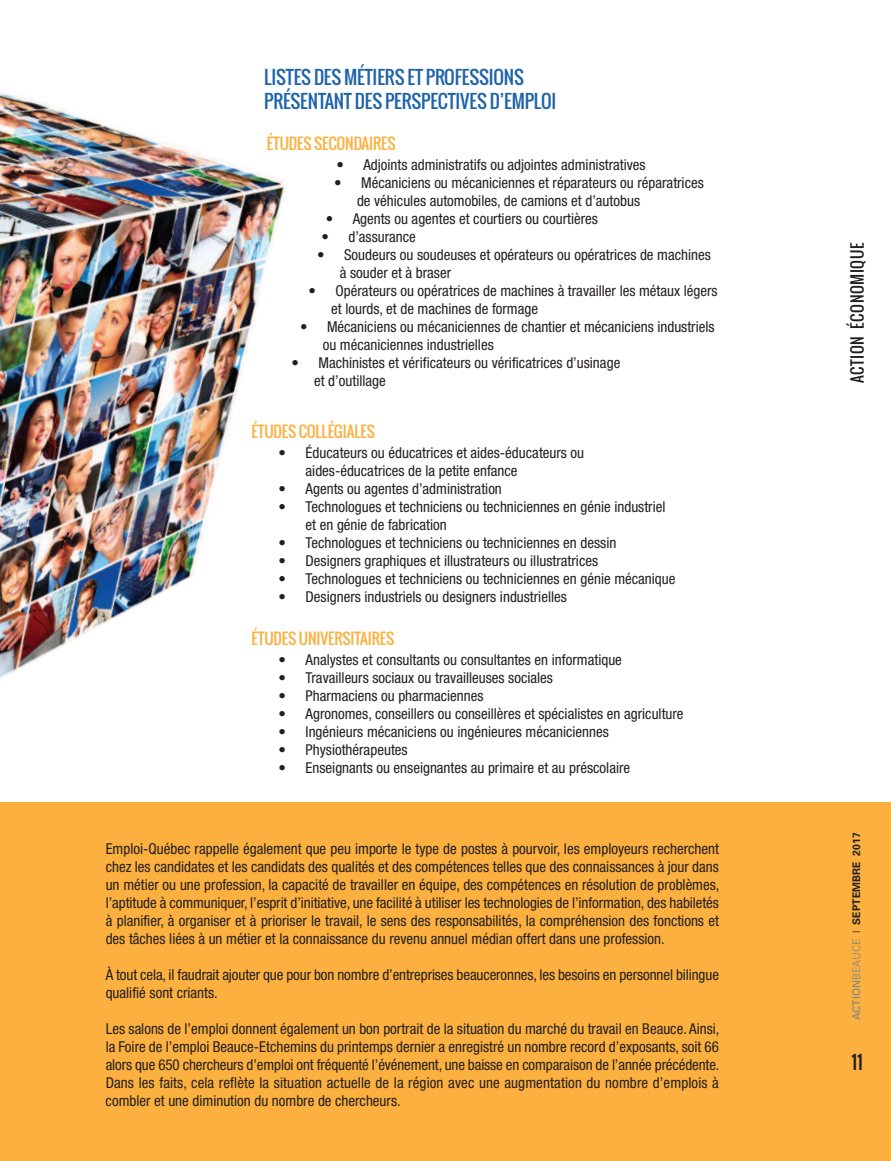
<style>
.page{position:relative;width:891px;height:1161px;background:#fff}
.page>*{position:absolute;margin:0;border:0;box-sizing:border-box;transform-origin:0 0}
.t1{font:18px/24px "Oswald";letter-spacing:-.015em;color:#1e63a9}
.t2{font:18px "Oswald";color:#231f20}
.t3{font:condensed 15px/18px "Helvetica Neue";color:#231f20}
.t4{font:15px "Oswald";letter-spacing:-.01em;color:#fbb03f}
.t5{font:15px "Oswald";letter-spacing:.035em;color:#231f20}
.t6{font:700 10.5px "Univers";color:#231f20}
.s1{font-weight:400;color:#808285}
.s2{font-weight:300;color:#808285}
.s3{font-weight:300}
</style>
<div class="page">
<div style="left:0;top:802px;width:891px;height:359px;background:#fbb03f"></div>
<img style="left:0;top:92px;width:285px;height:586px">
<p class="t1" style="left:264px;top:66px;width:294px">LISTES DES MÉTIERS ET PROFESSIONS<br>PRÉSENTANT DES PERSPECTIVES D’EMPLOI</p>
<p class="t4" style="left:267px;top:137px;width:130px">ÉTUDES SECONDAIRES</p>
<p class="t3" style="left:336px;top:157px;width:311px">• Adjoints administratifs ou adjointes administratives</p>
<p class="t3" style="left:357px;top:175px;width:348px;text-indent:-23px">• Mécaniciens ou mécaniciennes et réparateurs ou réparatrices de véhicules automobiles, de camions et d’autobus</p>
<p class="t3" style="left:326px;top:211px;width:274px">• Agents ou agentes et courtiers ou courtières</p>
<p class="t3" style="left:321px;top:229px;width:96px">• d’assurance</p>
<p class="t3" style="left:340px;top:247px;width:372px;text-indent:-23px">• Soudeurs ou soudeuses et opérateurs ou opératrices de machines à souder et à braser</p>
<p class="t3" style="left:331px;top:283px;width:388px;text-indent:-23px">• Opérateurs ou opératrices de machines à travailler les métaux légers et lourds, et de machines de formage</p>
<p class="t3" style="left:323px;top:319px;width:393px;text-indent:-23px">• Mécaniciens ou mécaniciennes de chantier et mécaniciens industriels ou mécaniciennes industrielles</p>
<p class="t3" style="left:314px;top:355px;width:308px;text-indent:-23px">• Machinistes et vérificateurs ou vérificatrices d’usinage et d’outillage</p>
<p class="t4" style="left:252px;top:424px;width:125px">ÉTUDES COLLÉGIALES</p>
<p class="t3" style="left:306px;top:445px;width:280px;text-indent:-27px">• Éducateurs ou éducatrices et aides-éducateurs ou aides-éducatrices de la petite enfance</p>
<p class="t3" style="left:279px;top:481px;width:225px">• Agents ou agentes d’administration</p>
<p class="t3" style="left:306px;top:499px;width:361px;text-indent:-27px">• Technologues et techniciens ou techniciennes en génie industriel et en génie de fabrication</p>
<p class="t3" style="left:279px;top:535px;width:339px">• Technologues et techniciens ou techniciennes en dessin</p>
<p class="t3" style="left:279px;top:553px;width:321px">• Designers graphiques et illustrateurs ou illustratrices</p>
<p class="t3" style="left:279px;top:571px;width:398px">• Technologues et techniciens ou techniciennes en génie mécanique</p>
<p class="t3" style="left:279px;top:589px;width:290px">• Designers industriels ou designers industrielles</p>
<p class="t4" style="left:252px;top:631px;width:144px">ÉTUDES UNIVERSITAIRES</p>
<p class="t3" style="left:279px;top:652px;width:345px">• Analystes et consultants ou consultantes en informatique</p>
<p class="t3" style="left:279px;top:670px;width:276px">• Travailleurs sociaux ou travailleuses sociales</p>
<p class="t3" style="left:279px;top:688px;width:206px">• Pharmaciens ou pharmaciennes</p>
<p class="t3" style="left:279px;top:706px;width:406px">• Agronomes, conseillers ou conseillères et spécialistes en agriculture</p>
<p class="t3" style="left:279px;top:724px;width:332px">• Ingénieurs mécaniciens ou ingénieures mécaniciennes</p>
<p class="t3" style="left:279px;top:742px;width:131px">• Physiothérapeutes</p>
<p class="t3" style="left:279px;top:760px;width:353px">• Enseignants ou enseignantes au primaire et au préscolaire</p>
<p class="t3" style="left:106px;top:841px;width:615px;text-align:justify">Emploi-Québec rappelle également que peu importe le type de postes à pourvoir, les employeurs recherchent chez les candidates et les candidats des qualités et des compétences telles que des connaissances à jour dans un métier ou une profession, la capacité de travailler en équipe, des compétences en résolution de problèmes, l’aptitude à communiquer, l’esprit d’initiative, une facilité à utiliser les technologies de l’information, des habiletés à planifier, à organiser et à prioriser le travail, le sens des responsabilités, la compréhension des fonctions et des tâches liées à un métier et la connaissance du revenu annuel médian offert dans une profession.</p>
<p class="t3" style="left:106px;top:967px;width:615px">À tout cela, il faudrait ajouter que pour bon nombre d’entreprises beauceronnes, les besoins en personnel bilingue qualifié sont criants.</p>
<p class="t3" style="left:106px;top:1021px;width:615px;text-align:justify">Les salons de l’emploi donnent également un bon portrait de la situation du marché du travail en Beauce. Ainsi, la Foire de l’emploi Beauce-Etchemins du printemps dernier a enregistré un nombre record d’exposants, soit 66 alors que 650 chercheurs d’emploi ont fréquenté l’événement, une baisse en comparaison de l’année précédente.<br>Dans les faits, cela reflète la situation actuelle de la région avec une augmentation du nombre d’emplois à combler et une diminution du nombre de chercheurs.</p>
<p class="t5" style="left:850px;top:383px;width:142px;rotate:-90deg">ACTION ÉCONOMIQUE</p>
<p class="t6" style="left:852px;top:1020px;width:189px;rotate:-90deg"><span class="s1">ACTION</span><span class="s2">BEAUCE</span> <span class="s3">|</span> SEPTEMBRE 2017</p>
<p class="t2" style="left:852px;top:1053px;width:13px">11</p>
</div>
